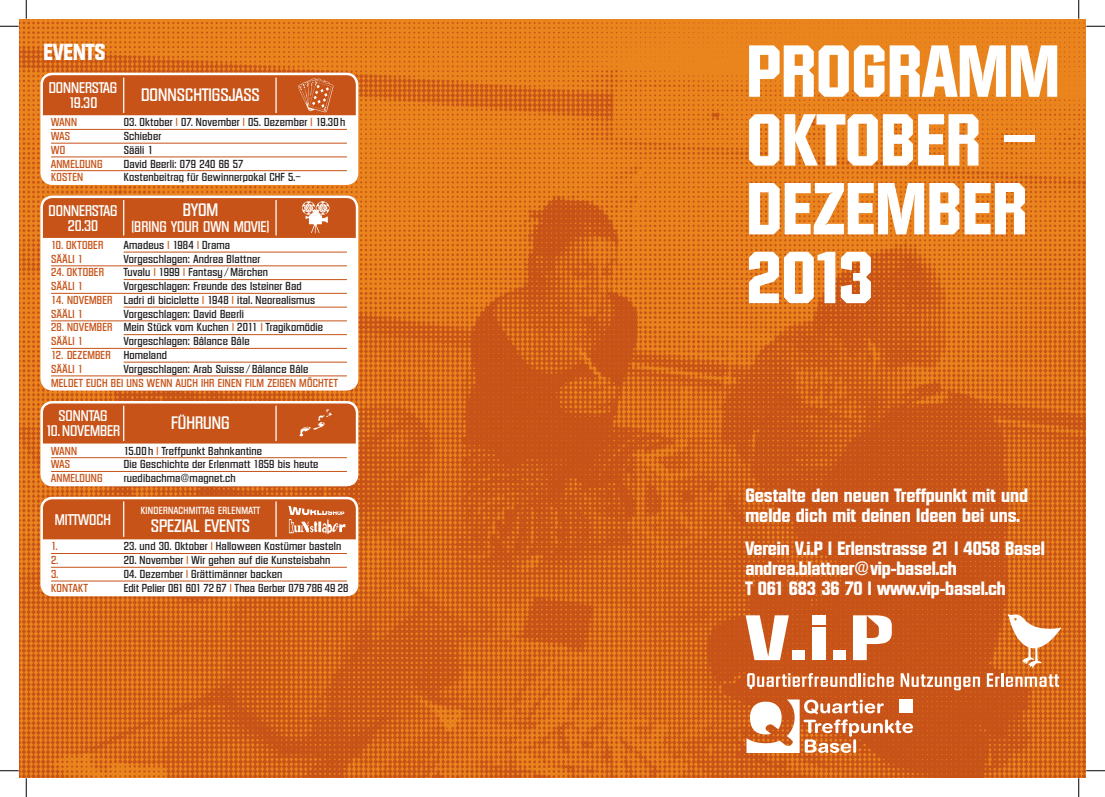
<style>
.page{position:relative;width:1105px;height:797px;background:#fff}
.page>*{position:absolute;margin:0;border:0;box-sizing:border-box;transform-origin:0 0}
.t1{font:800 71.25px/68.8px "Diamante Serial";color:#fff}
.t2{font:800 22.5px "Diamante Serial";color:#fff}
.t3{font:800 18.75px/20px "Diamante Serial";letter-spacing:-.005em;color:#fff}
.t4{font:500 17.5px "Diamante Serial";color:#fff}
.t5{font:500 15px/15px "Diamante Serial";color:#fff;text-align:center}
.t6{font:500 11.25px/13.8px "Diamante Serial";letter-spacing:.015em;color:#231f20}
.t7{font:500 11.25px/13.8px "Diamante Serial";letter-spacing:.02em;color:#c75318}
.t8{font:500 10px "Diamante Serial";letter-spacing:.03em;color:#fff}
.s1{color:#c85b18}
.s2{color:#231f20}
.s3{color:#c75318}
</style>
<div class="page">
<img style="left:19px;top:19px;width:1067px;height:758px">
<div style="left:739px;top:665px;width:328px;height:33px;background:#c75318;opacity:.75"></div>
<svg style="left:747px;top:673px;width:147px;height:16px"></svg>
<svg style="left:901px;top:673px;width:79px;height:17px"></svg>
<svg style="left:987px;top:673px;width:12px;height:14px"></svg>
<hr style="left:1001px;top:673px;width:3px;height:14px;background:#fff">
<svg style="left:1006px;top:674px;width:53px;height:13px"></svg>
<svg style="left:746px;top:615px;width:43px;height:45px"></svg>
<div style="left:792px;top:650px;width:12px;height:10px;background:#fff"></div>
<div style="left:833px;top:650px;width:12px;height:10px;background:#fff"></div>
<svg style="left:853px;top:615px;width:39px;height:45px"></svg>
<div style="left:812px;top:615px;width:14px;height:9px;background:#fff"></div>
<div style="left:812px;top:627px;width:14px;height:33px;background:#fff"></div>
<svg style="left:1008px;top:614px;width:53px;height:54px"></svg>
<div style="left:738px;top:480px;width:314px;height:125px;background:#c75318;opacity:.75"></div>
<svg style="left:746px;top:699px;width:167px;height:54px"></svg>
<hr style="left:853px;top:739px;width:3px;height:14px;background:#fff">
<div style="left:900px;top:699px;width:13px;height:13px;background:#fff"></div>
<div style="left:42px;top:73px;width:316px;height:112px;background:#fff;border-radius:11px"></div>
<hr style="left:51px;top:129px;width:296px;height:1px;background:#c75318">
<hr style="left:51px;top:143px;width:296px;height:1px;background:#c75318">
<hr style="left:51px;top:157px;width:296px;height:1px;background:#c75318">
<hr style="left:51px;top:170px;width:296px;height:1px;background:#c75318">
<div style="left:42px;top:73px;width:316px;height:42px;background:#c75318"></div>
<div style="left:42px;top:195px;width:316px;height:195px;background:#fff;border-radius:11px"></div>
<hr style="left:124px;top:252px;width:223px;height:1px;background:#c75318">
<hr style="left:51px;top:265px;width:296px;height:1px;background:#c75318">
<hr style="left:124px;top:279px;width:223px;height:1px;background:#c75318">
<hr style="left:51px;top:293px;width:296px;height:1px;background:#c75318">
<hr style="left:124px;top:307px;width:223px;height:1px;background:#c75318">
<hr style="left:51px;top:320px;width:296px;height:1px;background:#c75318">
<hr style="left:124px;top:334px;width:223px;height:1px;background:#c75318">
<hr style="left:51px;top:348px;width:296px;height:1px;background:#c75318">
<hr style="left:124px;top:362px;width:223px;height:1px;background:#c75318">
<hr style="left:51px;top:375px;width:296px;height:1px;background:#c75318">
<svg style="left:42px;top:195px;width:316px;height:43px;background:#c95b23"></svg>
<div style="left:42px;top:401px;width:316px;height:85px;background:#fff;border-radius:11px"></div>
<hr style="left:51px;top:457px;width:296px;height:1px;background:#c75318">
<hr style="left:51px;top:471px;width:296px;height:1px;background:#c75318">
<div style="left:42px;top:401px;width:316px;height:42px;background:#c75318"></div>
<div style="left:42px;top:497px;width:316px;height:99px;background:#fff;border-radius:11px"></div>
<hr style="left:51px;top:553px;width:296px;height:1px;background:#c75318">
<hr style="left:51px;top:567px;width:296px;height:1px;background:#c75318">
<hr style="left:51px;top:580px;width:296px;height:1px;background:#c75318">
<svg style="left:42px;top:497px;width:316px;height:42px;background:#c95b23"></svg>
<div style="left:40px;top:73px;width:318px;height:112px;border:2px solid #fff;border-radius:11px"></div>
<div style="left:40px;top:195px;width:318px;height:195px;border:2px solid #fff;border-radius:11px"></div>
<div style="left:40px;top:401px;width:318px;height:85px;border:2px solid #fff;border-radius:11px"></div>
<div style="left:40px;top:497px;width:318px;height:99px;border:2px solid #fff;border-radius:11px"></div>
<svg style="left:0;top:25px;width:19px;height:2px"></svg>
<svg style="left:1086px;top:25px;width:19px;height:2px"></svg>
<svg style="left:0;top:770px;width:19px;height:1px"></svg>
<svg style="left:1086px;top:770px;width:19px;height:1px"></svg>
<svg style="left:25px;top:0;width:2px;height:19px"></svg>
<svg style="left:25px;top:778px;width:2px;height:19px"></svg>
<svg style="left:1078px;top:0;width:1px;height:19px"></svg>
<svg style="left:1078px;top:778px;width:1px;height:19px"></svg>
<h2 class="t2" style="left:44px;top:39px;width:64px">events</h2>
<h3 class="t5" style="left:49px;top:80px;width:70px">donnerstag<br>19.30</h3>
<h3 class="t4" style="left:141px;top:84px;width:120px">donnschtigsjass</h3>
<p class="t7" style="left:51px;top:115px;width:27px">wann</p>
<p class="t6" style="left:124px;top:115px;width:223px">03. Oktober <span class="s1">|</span> 07. November <span class="s1">|</span> 05. Dezember <span class="s1">|</span> 19.30h</p>
<p class="t7" style="left:51px;top:129px;width:50px">Was <span class="s2">S</span></p>
<p class="t6" style="left:129px;top:129px;width:34px">chieber</p>
<p class="t7" style="left:51px;top:143px;width:47px">wo <span class="s2">S</span></p>
<p class="t6" style="left:129px;top:143px;width:25px">ääli 1</p>
<p class="t7" style="left:51px;top:157px;width:53px">anmeldung</p>
<p class="t6" style="left:124px;top:157px;width:121px">David Beerli: 079 240 66 57</p>
<p class="t7" style="left:51px;top:170px;width:56px">kosten <span class="s2">K</span></p>
<p class="t6" style="left:129px;top:170px;width:173px">ostenbeitrag für Gewinnerpokal CHF 5.–</p>
<h3 class="t5" style="left:68px;top:203px;width:39px;text-align:left;text-indent:-19px">donnersTAG<br>20.30</h3>
<h3 class="t4" style="left:183px;top:199px;width:35px">BYOM</h3>
<h3 class="t5" style="left:131px;top:219px;width:140px">(Bring your own movie)</h3>
<p class="t7" style="left:51px;top:238px;width:54px">10. oktober</p>
<p class="t6" style="left:124px;top:238px;width:108px">Amadeus <span class="s1">|</span> 1984 <span class="s1">|</span> Drama</p>
<p class="t7" style="left:51px;top:252px;width:34px">sääli 1</p>
<p class="t6" style="left:124px;top:252px;width:138px">Vorgeschlagen: Andrea Blattner</p>
<p class="t7" style="left:51px;top:265px;width:54px">24. oktober</p>
<p class="t6" style="left:124px;top:265px;width:146px">Tuvalu <span class="s1">|</span> 1999 <span class="s1">|</span> Fantasy/ Märchen</p>
<p class="t7" style="left:51px;top:279px;width:34px">sääli 1</p>
<p class="t6" style="left:124px;top:279px;width:179px">Vorgeschlagen: Freunde des Isteiner Bad</p>
<p class="t6" style="left:51px;top:293px;width:266px"><span class="s3">14. november</span> Ladri di biciclette <span class="s1">|</span> 1948 <span class="s1">|</span> ital. Neorealismus <span class="s3">sääli 1</span></p>
<p class="t6" style="left:124px;top:307px;width:122px">Vorgeschlagen: David Beerli</p>
<p class="t6" style="left:51px;top:320px;width:274px"><span class="s3">28. november</span> Mein Stück vom Kuchen <span class="s1">|</span> 2011 <span class="s1">|</span> Tragikomödie <span class="s3">sääli 1</span></p>
<p class="t6" style="left:124px;top:334px;width:127px">Vorgeschlagen: Bâlance Bâle</p>
<p class="t7" style="left:51px;top:348px;width:117px">12. dezember <span class="s2">Homeland </span>sääli 1</p>
<p class="t6" style="left:124px;top:362px;width:186px">Vorgeschlagen: Arab Suisse/ Bâlance Bâle</p>
<p class="t7" style="left:51px;top:376px;width:288px">Meldet euch bei uns wenn auch ihr einen Film zeigen möchtet</p>
<h3 class="t5" style="left:58px;top:408px;width:51px">sonntag</h3>
<h3 class="t5" style="left:46px;top:423px;width:76px">10. november</h3>
<h3 class="t4" style="left:171px;top:413px;width:60px">Führung</h3>
<p class="t7" style="left:51px;top:443px;width:27px">Wann</p>
<p class="t6" style="left:124px;top:443px;width:140px">15.00 h <span class="s1">|</span> Treffpunkt Bahnkantine</p>
<p class="t7" style="left:51px;top:457px;width:21px">Was</p>
<p class="t6" style="left:124px;top:457px;width:196px">Die Geschichte der Erlenmatt 1859 bis heute</p>
<p class="t7" style="left:51px;top:471px;width:53px">anmeldung</p>
<p class="t6" style="left:124px;top:471px;width:113px">ruedibachma@magnet.ch</p>
<h3 class="t5" style="left:55px;top:512px;width:43px">mittwoch</h3>
<p class="t8" style="left:141px;top:504px;width:121px">kindernach mittag erlenmatt</p>
<h3 class="t4" style="left:151px;top:515px;width:101px">spezial events</h3>
<p class="t7" style="left:51px;top:539px;width:8px">1.</p>
<p class="t6" style="left:124px;top:539px;width:219px">23. und 30. Oktober <span class="s1">|</span> Halloween Kostümer basteln</p>
<p class="t7" style="left:51px;top:553px;width:9px">2.</p>
<p class="t6" style="left:124px;top:553px;width:208px">20. November <span class="s1">|</span> Wir gehen auf die Kunsteisbahn</p>
<p class="t7" style="left:51px;top:567px;width:9px">3.</p>
<p class="t6" style="left:124px;top:567px;width:160px">04. Dezember <span class="s1">|</span> Grättimänner backen</p>
<p class="t7" style="left:51px;top:580px;width:38px">kontakt</p>
<p class="t6" style="left:124px;top:580px;width:226px">Edit Pelier 061 601 72 67 <span class="s1">|</span> Thea Gerber 079 786 49 28</p>
<h1 class="t1" style="left:746px;top:37px;width:315px">PROGRAMM oktober – dezember<br>2013</h1>
<h3 class="t3" style="left:745px;top:485px;width:284px">Gestalte den neuen Treffpunkt mit und melde dich mit deinen Ideen bei uns.</h3>
<h3 class="t3" style="left:745px;top:538px;width:301px">Verein V.i.P | Erlenstrasse 21 | 4058 Basel andrea.blattner@vip-basel.ch<br>T 061 683 36 70 | www.vip-basel.ch</h3>
</div>
